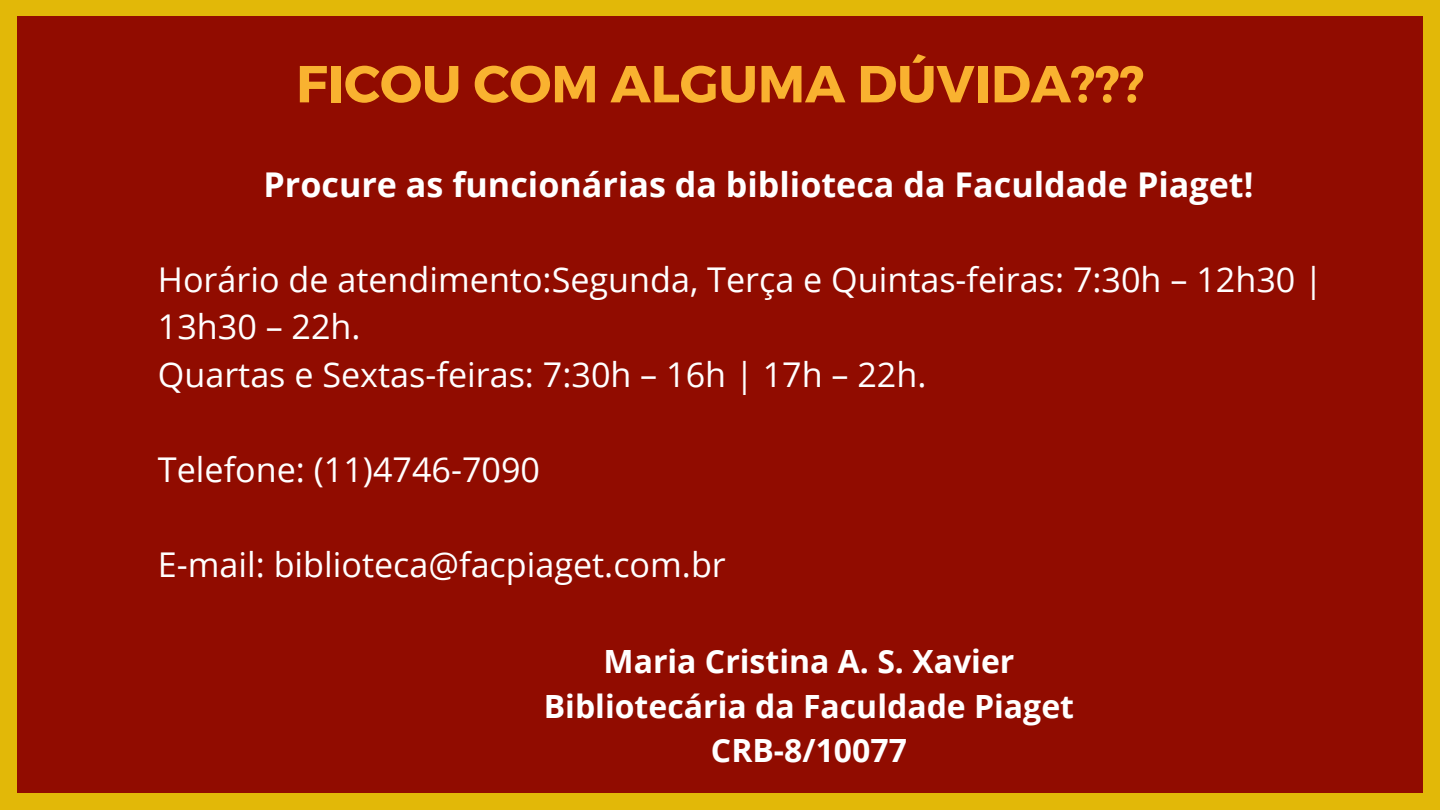
<style>
.page{position:relative;width:1440px;height:810px;background:#e2b808}
.page>*{position:absolute;margin:0;border:0;box-sizing:border-box;transform-origin:0 0}
.t1{font:700 52px "Montserrat";color:#f9b230}
.t2{font:34.1px/47.5px "Open Sans";color:#fff}
.t3{font:700 34.1px "Open Sans";color:#fff}
.t4{font:700 32px/44.2px "Open Sans";color:#fff;text-align:center}
</style>
<div class="page">
<div style="left:17px;top:16px;width:1406px;height:777px;background:#910c00"></div>
<h1 class="t1" style="left:296px;top:50px;width:850px">FICOU COM ALGUMA DÚVIDA???</h1>
<p class="t3" style="left:263px;top:161px;width:992px">Procure as funcionárias da biblioteca da Faculdade Piaget!</p>
<p class="t2" style="left:158px;top:255px;width:1167px">Horário de atendimento:Segunda, Terça e Quintas-feiras: 7:30h – 12h30 |<br>13h30 – 22h.<br>Quartas e Sextas-feiras: 7:30h – 16h | 17h – 22h.</p>
<p class="t2" style="left:158px;top:445px;width:384px">Telefone: (11)4746-7090</p>
<p class="t2" style="left:158px;top:540px;width:569px">E-mail: biblioteca@facpiaget.com.br</p>
<p class="t4" style="left:544px;top:639px;width:532px">Maria Cristina A. S. Xavier<br>Bibliotecária da Faculdade Piaget<br>CRB-8/10077</p>
</div>
